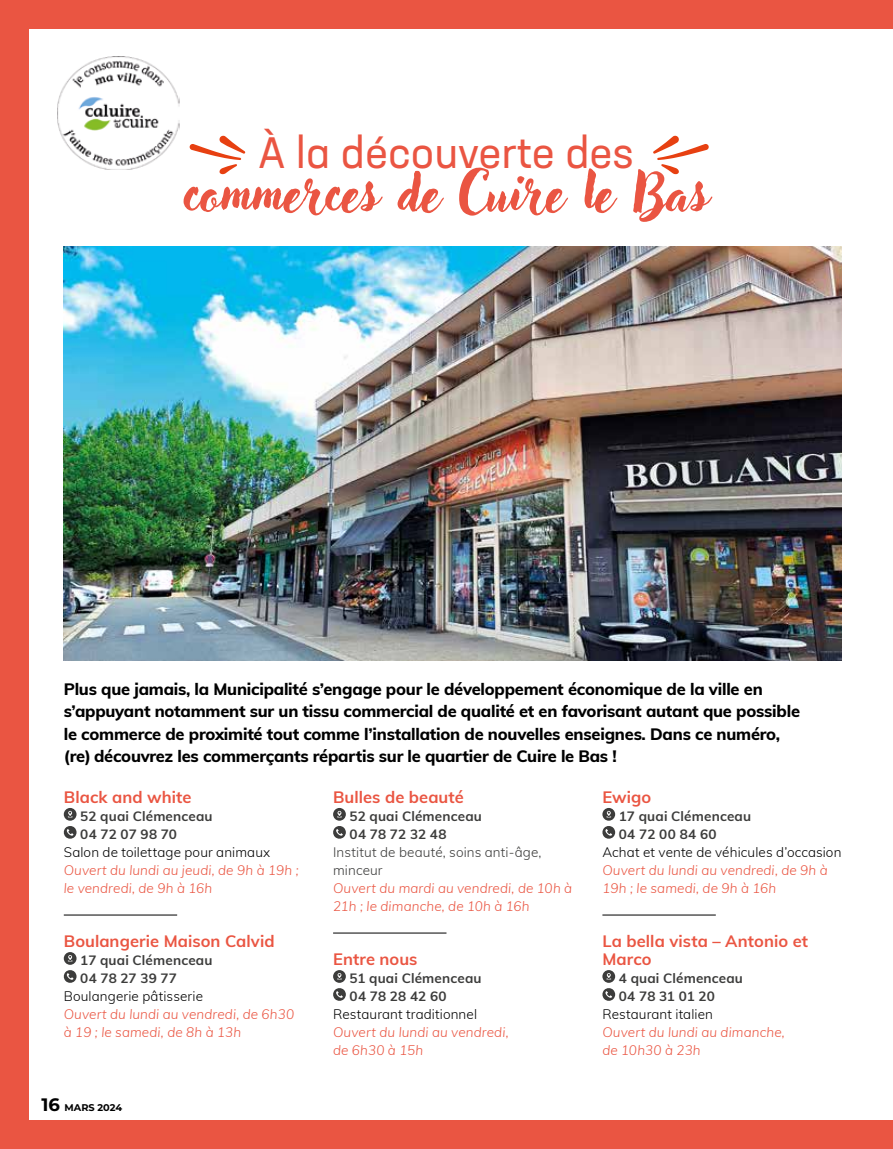
<style>
.page{position:relative;width:893px;height:1149px;background:#fff}
.page>*{position:absolute;margin:0;border:0;box-sizing:border-box;transform-origin:0 0}
.t1{font:52.5px "Adlery Pro";color:#ea5542}
.t2{font:43.5px "Neusa Next Std";color:#ea5542}
.t3{font:800 16.5px/22.5px "Muli";letter-spacing:-.015em;color:#000}
.t4{font:700 16.5px/18px "Muli";letter-spacing:.005em;color:#ea5542}
.t5{font:italic 300 13.5px/18px "Muli";letter-spacing:.01em;color:#ea5542}
.t6{font:700 13.5px/18px "Muli";letter-spacing:.01em;color:#3c3c3b}
.t7{font:300 13.5px "Muli";letter-spacing:.01em;color:#000}
.t8{font:300 13.5px/18px "Muli";letter-spacing:.01em;color:#3c3c3b}
.t9{font:700 9.75px "Montserrat";color:#000}
.s1{font-size:18px}
</style>
<div class="page">
<div style="left:0;top:0;width:28px;height:1148px;background:#ea5542"></div>
<div style="left:0;top:1120px;width:893px;height:28px;background:#ea5542"></div>
<div style="left:0;top:0;width:893px;height:28px;background:#ea5542"></div>
<svg style="left:63px;top:808px;width:14px;height:31px"></svg>
<hr style="left:64px;top:914px;width:113px;height:1px;background:#000">
<svg style="left:63px;top:952px;width:14px;height:31px"></svg>
<svg style="left:333px;top:808px;width:13px;height:31px"></svg>
<hr style="left:333px;top:932px;width:113px;height:1px;background:#000">
<svg style="left:333px;top:970px;width:13px;height:31px"></svg>
<svg style="left:602px;top:808px;width:13px;height:31px"></svg>
<hr style="left:602px;top:914px;width:114px;height:1px;background:#000">
<svg style="left:602px;top:970px;width:13px;height:31px"></svg>
<img style="left:58px;top:57px;width:122px;height:113px">
<img style="left:64px;top:246px;width:778px;height:414px">
<svg style="left:189px;top:135px;width:56px;height:40px"></svg>
<svg style="left:653px;top:135px;width:56px;height:40px"></svg>
<h2 class="t2" style="left:259px;top:126px;width:377px">À la découverte des</h2>
<h1 class="t1" style="left:184px;top:161px;width:526px">commerces de Cuire le Bas</h1>
<p class="t3" style="left:64px;top:676px;width:738px">Plus que jamais, la Municipalité s’engage pour le développement économique de la ville en s’appuyant notamment sur un tissu commercial de qualité et en favorisant autant que possible le commerce de proximité tout comme l’installation de nouvelles enseignes. Dans ce numéro, (re) découvrez les commerçants répartis sur le quartier de Cuire le Bas !</p>
<p class="t4" style="left:64px;top:786px;width:129px">Black and white</p>
<p class="t6" style="left:80px;top:806px;width:134px">52 quai Clémenceau<br>04 72 07 98 70</p>
<p class="t7" style="left:64px;top:841px;width:208px">Salon de toilettage pour animaux</p>
<p class="t5" style="left:64px;top:860px;width:237px">Ouvert du lundi au jeudi, de 9h à 19h ; le vendredi, de 9h à 16h</p>
<p class="t4" style="left:333px;top:786px;width:132px">Bulles de beauté</p>
<p class="t6" style="left:350px;top:806px;width:134px">52 quai Clémenceau<br>04 78 72 32 48</p>
<p class="t8" style="left:333px;top:842px;width:210px">Institut de beauté, soins anti-âge, minceur</p>
<p class="t5" style="left:333px;top:878px;width:241px">Ouvert du mardi au vendredi, de 10h à<br>21h ; le dimanche, de 10h à 16h</p>
<p class="t4" style="left:602px;top:786px;width:50px">Ewigo</p>
<p class="t6" style="left:619px;top:806px;width:134px">17 quai Clémenceau<br>04 72 00 84 60</p>
<p class="t7" style="left:602px;top:841px;width:241px">Achat et vente de véhicules d’occasion</p>
<p class="t5" style="left:602px;top:860px;width:227px">Ouvert du lundi au vendredi, de 9h à<br>19h ; le samedi, de 9h à 16h</p>
<p class="t4" style="left:64px;top:930px;width:212px">Boulangerie Maison Calvid</p>
<p class="t6" style="left:80px;top:950px;width:134px">17 quai Clémenceau<br>04 78 27 39 77</p>
<p class="t7" style="left:64px;top:985px;width:141px">Boulangerie pâtisserie</p>
<p class="t5" style="left:64px;top:1004px;width:232px">Ouvert du lundi au vendredi, de 6h30 à 19 ; le samedi, de 8h à 13h</p>
<p class="t9" style="left:41px;top:1099px;width:82px"><span class="s1">16</span> MARS 2024</p>
<p class="t4" style="left:333px;top:948px;width:86px">Entre nous</p>
<p class="t6" style="left:350px;top:968px;width:134px">51 quai Clémenceau<br>04 78 28 42 60</p>
<p class="t7" style="left:333px;top:1003px;width:146px">Restaurant traditionnel</p>
<p class="t5" style="left:333px;top:1022px;width:177px">Ouvert du lundi au vendredi, de 6h30 à 15h</p>
<p class="t4" style="left:602px;top:930px;width:207px">La bella vista – Antonio et<br>Marco</p>
<p class="t6" style="left:619px;top:968px;width:126px">4 quai Clémenceau<br>04 78 31 01 20</p>
<p class="t7" style="left:602px;top:1003px;width:112px">Restaurant italien</p>
<p class="t5" style="left:602px;top:1022px;width:184px">Ouvert du lundi au dimanche, de 10h30 à 23h</p>
</div>
